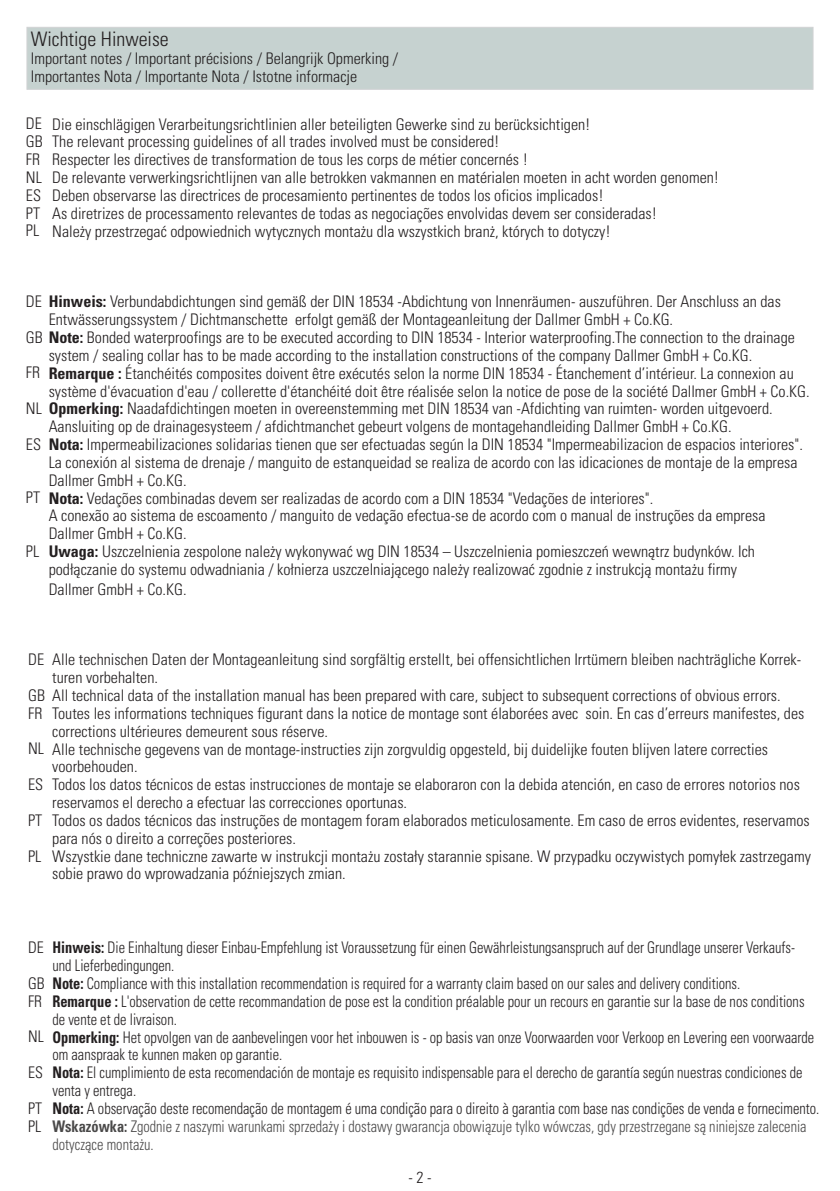
<style>
.page{position:relative;width:840px;height:1191px;background:#fff}
.page>*{position:absolute;margin:0;border:0;box-sizing:border-box;transform-origin:0 0}
.t1{font:20px "Univers Com 47 Light Cond";color:#231f20}
.t2{font:16px/17.8px "Univers Com 47 Light Cond";color:#231f20}
.t3{font:16px/17.8px "Univers Com 47 Light Cond";color:#231f20;scale:.9 1}
.s1{font-family:"Univers Com 67 Bold Cond"}
.s2{font-family:"Univers Com 67 Bold Cond";color:#4a4949}
.s3{color:#4a4949}
</style>
<div class="page">
<div style="left:27px;top:27px;width:785px;height:63px;background:#c6d2d0;border:1px solid #d1d2d4"></div>
<p class="t1" style="left:31px;top:31px;width:139px">Wichtige Hinweise</p>
<p class="t2" style="left:31px;top:52px;width:368px">Important notes / Important précisions / Belangrijk Opmerking /<br>Importantes Nota / Importante Nota / Istotne informacje</p>
<p class="t2" style="left:26px;top:117px;width:18px">DE<br>GB<br>FR<br>NL<br>ES<br>PT<br>PL</p>
<p class="t2" style="left:52px;top:117px;width:668px">Die einschlägigen Verarbeitungsrichtlinien aller beteiligten Gewerke sind zu berücksichtigen!<br>The relevant processing guidelines of all trades involved must be considered!<br>Respecter les directives de transformation de tous les corps de métier concernés !<br>De relevante verwerkingsrichtlijnen van alle betrokken vakmannen en matérialen moeten in acht worden genomen!<br>Deben observarse las directrices de procesamiento pertinentes de todos los oficios implicados!<br>As diretrizes de processamento relevantes de todas as negociações envolvidas devem ser consideradas!<br>Należy przestrzegać odpowiednich wytycznych montażu dla wszystkich branż, których to dotyczy!</p>
<p class="t2" style="left:26px;top:295px;width:756px">DE <span class="s1">Hinweis:</span> Verbundabdichtungen sind gemäß der DIN 18534 -Abdichtung von Innenräumen- auszuführen. Der Anschluss an das</p>
<p class="t2" style="left:49px;top:313px;width:625px">Entwässerungssystem / Dichtmanschette erfolgt gemäß der Montageanleitung der Dallmer GmbH + Co.KG.</p>
<p class="t2" style="left:26px;top:330px;width:770px">GB <span class="s1">Note:</span> Bonded waterproofings are to be executed according to DIN 18534 - Interior waterproofing.The connection to the drainage</p>
<p class="t2" style="left:49px;top:348px;width:704px">system / sealing collar has to be made according to the installation constructions of the company Dallmer GmbH + Co.KG.</p>
<p class="t2" style="left:49px;top:366px;width:746px"><span class="s1">Remarque :</span> Étanchéités composites doivent être exécutés selon la norme DIN 18534 - Étanchement d’intérieur. La connexion au</p>
<p class="t2" style="left:49px;top:384px;width:762px">système d'évacuation d'eau / collerette d'étanchéité doit être réalisée selon la notice de pose de la société Dallmer GmbH + Co.KG.</p>
<p class="t2" style="left:26px;top:402px;width:747px">NL <span class="s1">Opmerking:</span> Naadafdichtingen moeten in overeenstemming met DIN 18534 van -Afdichting van ruimten- worden uitgevoerd.</p>
<p class="t2" style="left:49px;top:420px;width:684px">Aansluiting op de drainagesysteem / afdichtmanchet gebeurt volgens de montagehandleiding Dallmer GmbH + Co.KG.</p>
<p class="t2" style="left:49px;top:437px;width:755px"><span class="s1">Nota:</span> Impermeabilizaciones solidarias tienen que ser efectuadas según la DIN 18534 "Impermeabilizacion de espacios interiores".</p>
<p class="t2" style="left:49px;top:455px;width:749px">La conexión al sistema de drenaje / manguito de estanqueidad se realiza de acordo con las idicaciones de montaje de la empresa</p>
<p class="t2" style="left:49px;top:473px;width:139px">Dallmer GmbH + Co.KG.</p>
<p class="t2" style="left:49px;top:491px;width:605px"><span class="s1">Nota:</span> Vedações combinadas devem ser realizadas de acordo com a DIN 18534 "Vedações de interiores".</p>
<p class="t2" style="left:49px;top:509px;width:718px">A conexão ao sistema de escoamento / manguito de vedação efectua-se de acordo com o manual de instruções da empresa</p>
<p class="t2" style="left:49px;top:527px;width:139px">Dallmer GmbH + Co.KG.</p>
<p class="t2" style="left:49px;top:545px;width:707px"><span class="s1">Uwaga:</span> Uszczelnienia zespolone należy wykonywać wg DIN 18534 – Uszczelnienia pomieszczeń wewnątrz budynków. Ich</p>
<p class="t2" style="left:49px;top:562px;width:689px">podłączanie do systemu odwadniania / kołnierza uszczelniającego należy realizować zgodnie z instrukcją montażu firmy</p>
<p class="t2" style="left:49px;top:582px;width:139px">Dallmer GmbH + Co.KG.</p>
<p class="t2" style="left:26px;top:366px;width:16px">FR</p>
<p class="t2" style="left:26px;top:437px;width:17px">ES</p>
<p class="t2" style="left:26px;top:491px;width:16px">PT</p>
<p class="t2" style="left:26px;top:544px;width:15px">PL</p>
<p class="t2" style="left:28px;top:653px;width:17px">DE</p>
<p class="t2" style="left:28px;top:688px;width:18px">GB<br>FR</p>
<p class="t2" style="left:28px;top:742px;width:17px">NL</p>
<p class="t2" style="left:28px;top:777px;width:17px">ES</p>
<p class="t2" style="left:28px;top:813px;width:16px">PT</p>
<p class="t2" style="left:28px;top:849px;width:15px">PL</p>
<p class="t2" style="left:52px;top:653px;width:759px">Alle technischen Daten der Montageanleitung sind sorgfältig erstellt, bei offensichtlichen Irrtümern bleiben nachträgliche Korrek&shy;turen vorbehalten.<br>All technical data of the installation manual has been prepared with care, subject to subsequent corrections of obvious errors.<br>Toutes les informations techniques figurant dans la notice de montage sont élaborées avec soin. En cas d’erreurs manifestes, des corrections ultérieures demeurent sous réserve.<br>Alle technische gegevens van de montage-instructies zijn zorgvuldig opgesteld, bij duidelijke fouten blijven latere correcties voorbehouden.<br>Todos los datos técnicos de estas instrucciones de montaje se elaboraron con la debida atención, en caso de errores notorios nos reservamos el derecho a efectuar las correcciones oportunas.<br>Todos os dados técnicos das instruções de montagem foram elaborados meticulosamente. Em caso de erros evidentes, reservamos para nós o direito a correções posteriores.<br>Wszystkie dane techniczne zawarte w instrukcji montażu zostały starannie spisane. W przypadku oczywistych pomyłek zastrzegamy sobie prawo do wprowadzania późniejszych zmian.</p>
<p class="t2" style="left:28px;top:940px;width:17px">DE</p>
<p class="t2" style="left:28px;top:976px;width:18px">GB<br>FR</p>
<p class="t2" style="left:28px;top:1030px;width:17px">NL</p>
<p class="t2" style="left:28px;top:1065px;width:16px">ES</p>
<p class="t2" style="left:28px;top:1101px;width:15px">PT<br>PL</p>
<p class="t3" style="left:52px;top:941px;width:853px"><span class="s1">Hinweis:</span> Die Einhaltung dieser Einbau-Empfehlung ist Voraussetzung für einen Gewährleistungsanspruch auf der Grundlage unserer Verkaufs-<br>und Lieferbedingungen.<br><span class="s1">Note:</span> Compliance with this installation recommendation is required for a warranty claim based on our sales and delivery conditions.<br><span class="s1">Remarque :</span> L'observation de cette recommandation de pose est la condition préalable pour un recours en garantie sur la base de nos conditions de vente et de livraison.<br><span class="s1">Opmerking:</span> Het opvolgen van de aanbevelingen voor het inbouwen is - op basis van onze Voorwaarden voor Verkoop en Levering een voorwaarde om aanspraak te kunnen maken op garantie.<br><span class="s1">Nota:</span> El cumplimiento de esta recomendación de montaje es requisito indispensable para el derecho de garantía según nuestras condiciones de venta y entrega.<br><span class="s1">Nota:</span> A observação deste recomendação de montagem é uma condição para o direito à garantia com base nas condições de venda e fornecimento.<br><span class="s2">Wskazówka:</span> <span class="s3">Zgodnie z naszymi warunkami sprzedaży i dostawy gwarancja obowiązuje tylko wówczas, gdy przestrzegane są niniejsze zalecenia dotyczące montażu.</span></p>
<p class="t2" style="left:408px;top:1170px;width:25px">- 2 -</p>
</div>
